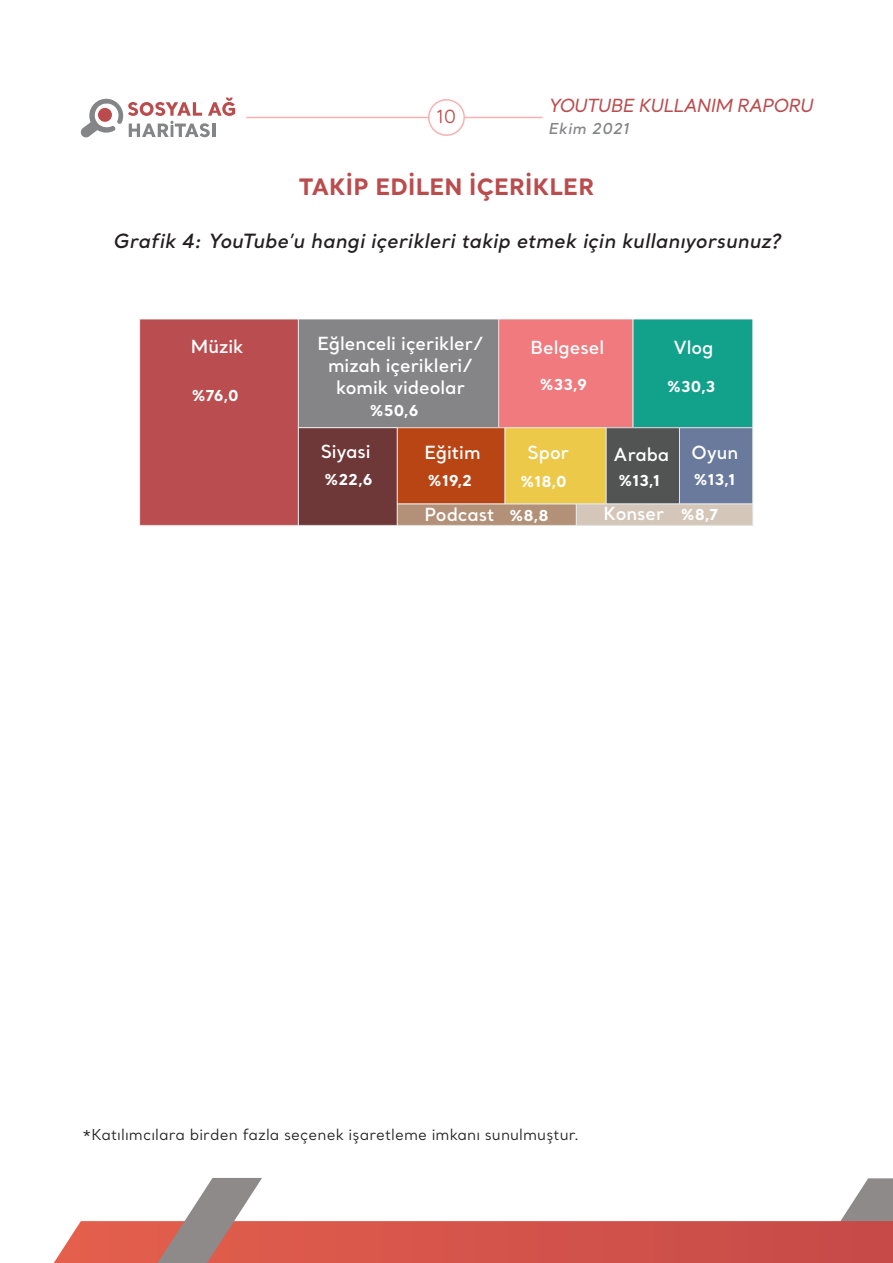
<style>
.page{position:relative;width:893px;height:1263px;background:#fff}
.page>*{position:absolute;margin:0;border:0;box-sizing:border-box;transform-origin:0 0}
.ANA_METIN{font:700 22.5px "Santral";letter-spacing:.01em;color:#ba4c4e}
.ANA_METIN-2{font:italic 600 19.5px "Santral";letter-spacing:.005em;color:#231f20}
.t1{font:600 18px "Santral";color:#fff}
.t2{font:italic 500 18px "Santral";letter-spacing:-.03em;color:#ba4c4e}
.t3{font:18px "Santral";color:#bc4c4e}
.ANA_METIN-3{font:15px "Santral";letter-spacing:.005em;color:#231f20}
.t4{font:700 15px "Santral";color:#fff}
.t5{font:italic 600 15px "Santral";letter-spacing:.04em;color:#848587}
</style>
<div class="page">
<svg style="left:54px;top:1178px;width:839px;height:85px"></svg>
<hr style="left:246px;top:117px;width:182px;height:1px;background:#f37d7d">
<hr style="left:465px;top:117px;width:78px;height:1px;background:#f37d7d">
<div style="left:428px;top:99px;width:37px;height:37px;border:2px solid #f37d7d;border-radius:50%"></div>
<svg style="left:80px;top:98px;width:155px;height:40px"></svg>
<div style="left:140px;top:319px;width:158px;height:206px;background:#ba4d4f"></div>
<div style="left:298px;top:319px;width:201px;height:109px;background:#858587"></div>
<div style="left:298px;top:319px;width:201px;height:109px;border:1px solid #e6e6e6"></div>
<div style="left:499px;top:319px;width:134px;height:109px;background:#f07a7d"></div>
<div style="left:498px;top:319px;width:135px;height:109px;border:1px solid #e6e6e6"></div>
<div style="left:298px;top:428px;width:99px;height:97px;background:#6e3838"></div>
<div style="left:298px;top:427px;width:100px;height:99px;border:1px solid #e6e6e6"></div>
<div style="left:633px;top:319px;width:120px;height:109px;background:#12a18a"></div>
<div style="left:505px;top:428px;width:101px;height:76px;background:#edc94a"></div>
<div style="left:504px;top:427px;width:102px;height:77px;border:1px solid #e6e6e6"></div>
<div style="left:397px;top:428px;width:108px;height:76px;background:#ba4514"></div>
<div style="left:397px;top:427px;width:108px;height:77px;border:1px solid #e6e6e6"></div>
<div style="left:679px;top:428px;width:74px;height:76px;background:#697a9c"></div>
<div style="left:679px;top:427px;width:74px;height:77px;border:1px solid #e6e6e6"></div>
<div style="left:606px;top:428px;width:73px;height:76px;background:#525454"></div>
<div style="left:606px;top:427px;width:74px;height:77px;border:1px solid #e6e6e6"></div>
<div style="left:576px;top:504px;width:177px;height:21px;background:#d4c7ba"></div>
<div style="left:576px;top:504px;width:177px;height:22px;border:1px solid #e6e6e6"></div>
<div style="left:397px;top:504px;width:179px;height:21px;background:#b39178"></div>
<div style="left:397px;top:504px;width:180px;height:22px;border:1px solid #e6e6e6"></div>
<p class="t3" style="left:436px;top:105px;width:21px">10</p>
<p class="t2" style="left:548px;top:94px;width:266px">YOUTUBE KULLANIM RAPORU</p>
<p class="t5" style="left:548px;top:119px;width:82px">Ekim 2021</p>
<p class="ANA_METIN" style="left:299px;top:171px;width:297px">TAKİP EDİLEN İÇERİKLER</p>
<p class="ANA_METIN-2" style="left:113px;top:228px;width:669px">Grafik 4: YouTube’u hangi içerikleri takip etmek için kullanıyorsunuz?</p>
<p class="t1" style="left:191px;top:334px;width:54px">Müzik</p>
<p class="t1" style="left:317px;top:332px;width:168px">Eğlenceli içerikler/</p>
<p class="t1" style="left:328px;top:353px;width:146px">mizah içerikleri/</p>
<p class="t1" style="left:336px;top:375px;width:130px">komik videolar</p>
<p class="t4" style="left:191px;top:385px;width:49px">%76,0</p>
<p class="t1" style="left:530px;top:336px;width:75px">Belgesel</p>
<p class="t4" style="left:539px;top:374px;width:49px">%33,9</p>
<p class="t1" style="left:674px;top:335px;width:41px">Vlog</p>
<p class="t4" style="left:667px;top:376px;width:50px">%30,3</p>
<p class="t4" style="left:369px;top:400px;width:51px">%50,6</p>
<p class="t1" style="left:321px;top:440px;width:52px">Siyasi</p>
<p class="t1" style="left:424px;top:441px;width:58px">Eğitim</p>
<p class="t1" style="left:528px;top:441px;width:43px">Spor</p>
<p class="t1" style="left:614px;top:442px;width:57px">Araba</p>
<p class="t1" style="left:691px;top:440px;width:49px">Oyun</p>
<p class="t4" style="left:324px;top:469px;width:50px">%22,6</p>
<p class="t4" style="left:428px;top:470px;width:46px">%19,2</p>
<p class="t4" style="left:618px;top:470px;width:43px">%13,1</p>
<p class="t4" style="left:693px;top:469px;width:43px">%13,1</p>
<p class="t4" style="left:520px;top:471px;width:48px">%18,0</p>
<p class="t4" style="left:509px;top:505px;width:41px">%8,8</p>
<p class="t4" style="left:680px;top:504px;width:40px">%8,7</p>
<p class="t1" style="left:425px;top:502px;width:71px">Podcast</p>
<p class="t1" style="left:603px;top:502px;width:62px">Konser</p>
<p class="ANA_METIN-3" style="left:82px;top:1124px;width:499px">*Katılımcılara birden fazla seçenek işaretleme imkanı sunulmuştur.</p>
</div>
